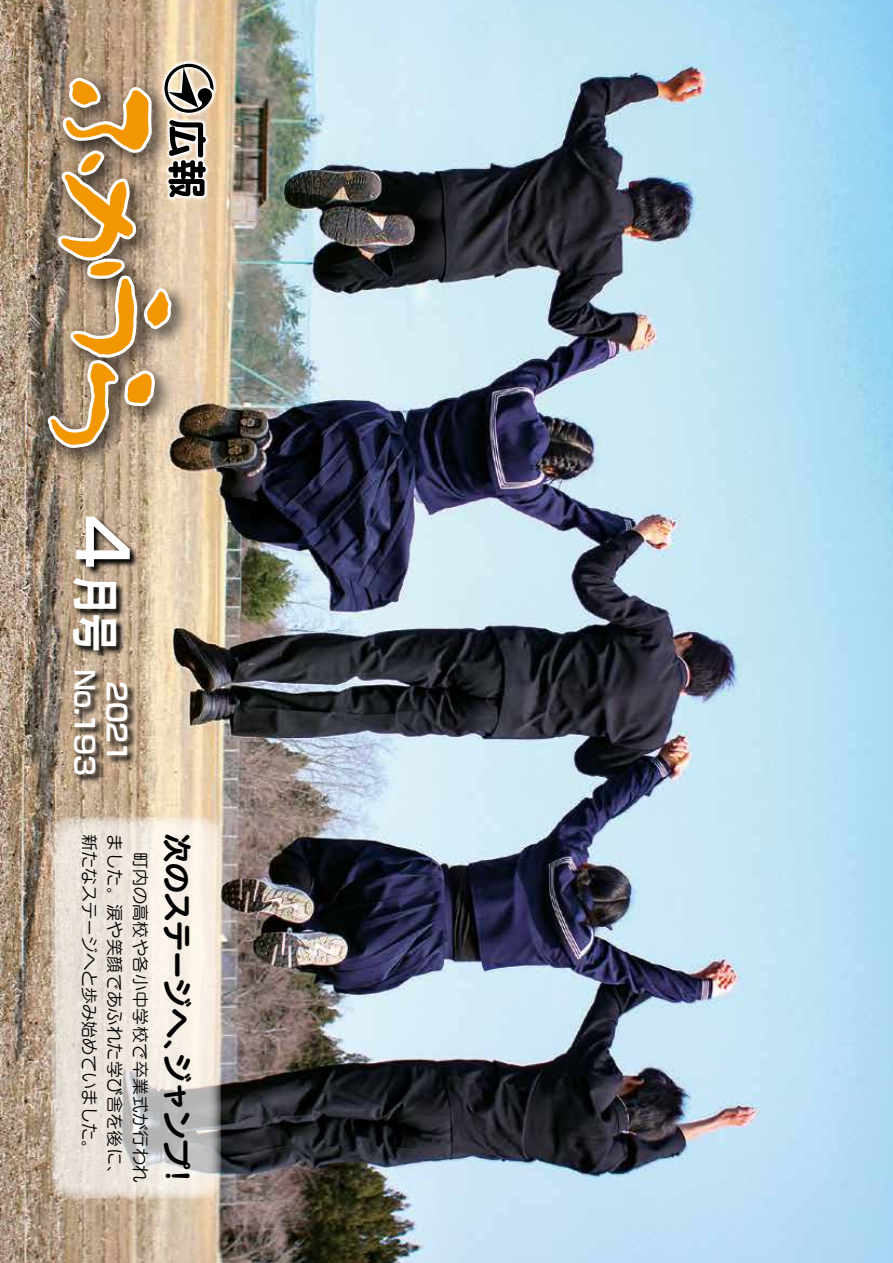
<style>
.page{position:relative;width:893px;height:1263px;background:#fff}
.page>*{position:absolute;margin:0;border:0;box-sizing:border-box;transform-origin:0 0}
.t1{font:46.8px "New Rodin Pro B";color:#fff;scale:.8 1}
.t2{font:29.7px "Seurat Pro B";letter-spacing:-.02em;color:#000}
.t3{font:25.5px/32px "New Rodin Pro B";letter-spacing:-.025em;color:#fff;text-align:center}
.t4{font:16.95px "Seurat Pro M";letter-spacing:.025em;color:#000}
.t5{font:16.95px "Seurat Pro M";color:#000}
.s1{font-size:65.85px}
</style>
<div class="page">
<img style="left:0;top:0;width:893px;height:1263px">
<svg style="left:51px;top:816px;width:170px;height:383px;background:#e7dfd7"></svg>
<img style="left:35px;top:65px;width:10px;height:409px">
<img style="left:108px;top:8px;width:162px;height:245px">
<svg style="left:45px;top:64px;width:168px;height:554px;background:#bca27e"></svg>
<img style="left:65px;top:666px;width:75px;height:120px">
<img style="left:54px;top:508px;width:93px;height:154px">
<h1 class="t1" style="left:136px;top:510px;width:177px;rotate:90deg"><span class="s1">４</span>月号</h1>
<h3 class="t3" style="left:135px;top:669px;width:108px;rotate:90deg">2021<br>No.193</h3>
<p class="t5" style="left:100px;top:834px;width:325px;rotate:90deg">新たなステージへと歩み始めていました。</p>
<p class="t4" style="left:126px;top:834px;width:349px;rotate:90deg">ました。涙や笑顔であふれた学び舎を後に、</p>
<p class="t4" style="left:151px;top:834px;width:350px;rotate:90deg">　町内の高校や各小中学校で卒業式が行われ</p>
<h2 class="t2" style="left:198px;top:833px;width:359px;rotate:90deg">次のステージへ、ジャンプ！</h2>
</div>
